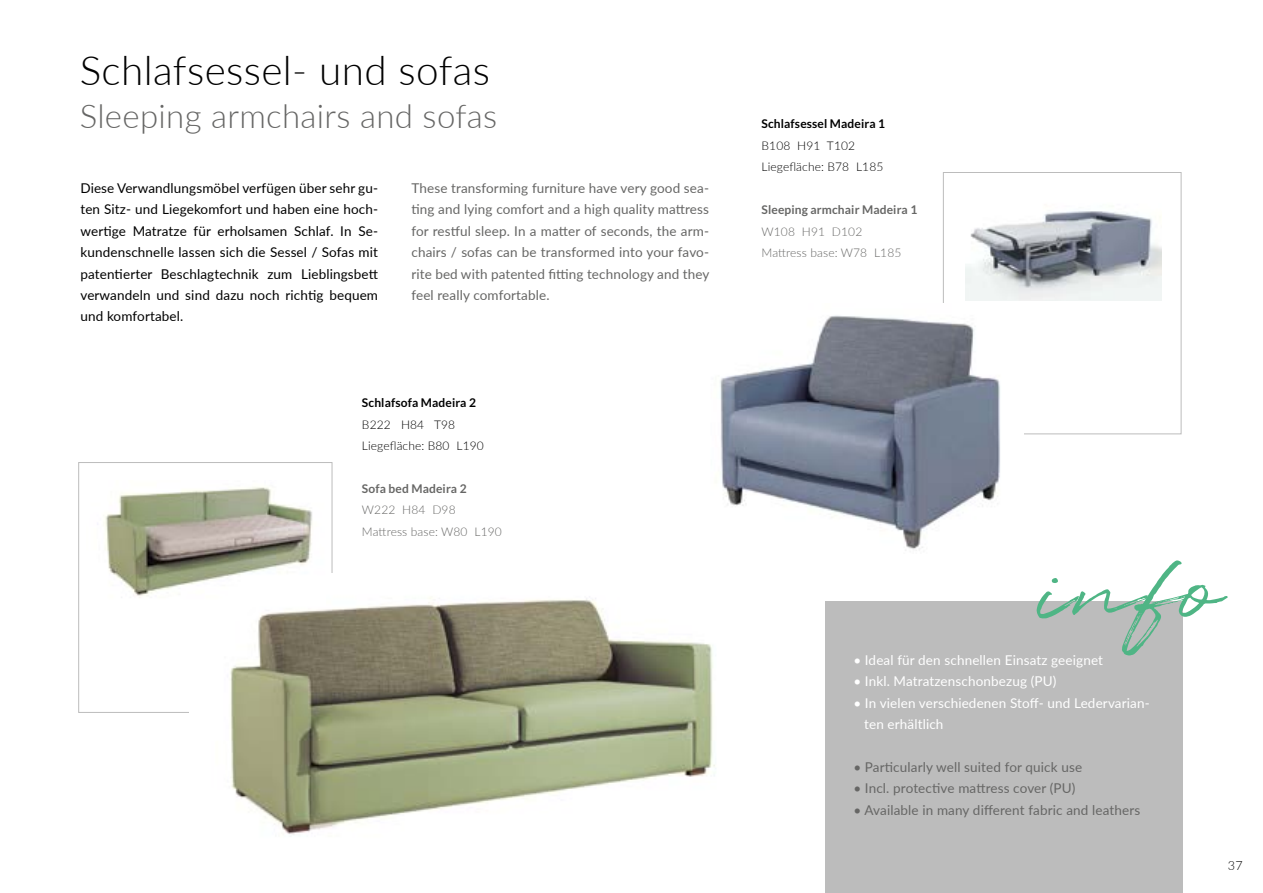
<style>
.page{position:relative;width:1263px;height:893px;background:#fff}
.page>*{position:absolute;margin:0;border:0;box-sizing:border-box;transform-origin:0 0}
.t1{font:96px "Quentin";color:#4fb585}
.t2{font:300 40.5px "Lato";letter-spacing:.01em;color:#000}
.t3{font:300 33px "Lato";letter-spacing:.01em;color:#666665}
.t4{font:13.5px/21.5px "Lato";letter-spacing:.01em;color:#666665;text-align:justify}
.t5{font:13.5px/21.5px "Lato";letter-spacing:.01em;color:#000;text-align:justify}
.t6{font:13.5px/21.5px "Lato";letter-spacing:.01em;color:#fff}
.t7{font:300 12.6px "Lato";color:#000}
.t8{font:300 12px/21.5px "Lato";letter-spacing:.01em;color:#666665}
.t9{font:300 12px/21.5px "Lato";letter-spacing:.01em;color:#000}
.t10{font:700 12px "Lato";letter-spacing:.01em;color:#666665}
.t11{font:700 12px "Lato";letter-spacing:.01em;color:#000}
</style>
<div class="page">
<img style="left:965px;top:211px;width:197px;height:90px">
<div style="left:78px;top:462px;width:254px;height:251px;border:1px solid #bcbcbc"></div>
<div style="left:943px;top:172px;width:238px;height:262px;border:1px solid #bcbcbc"></div>
<img style="left:720px;top:304px;width:303px;height:247px">
<div style="left:825px;top:601px;width:357px;height:292px;background:#bcbcbc"></div>
<img style="left:190px;top:574px;width:525px;height:261px">
<img style="left:104px;top:487px;width:221px;height:118px">
<h2 class="t2" style="left:80px;top:43px;width:412px">Schlafsessel- und sofas</h2>
<h3 class="t3" style="left:80px;top:94px;width:419px">Sleeping armchairs and sofas</h3>
<p class="t5" style="left:80px;top:176px;width:299px">Diese Verwandlungsmöbel verfügen über sehr gu&shy;ten Sitz- und Liegekomfort und haben eine hoch&shy;wertige Matratze für erholsamen Schlaf. In Se&shy;kundenschnelle lassen sich die Sessel / Sofas mit patentierter Beschlagtechnik zum Lieblingsbett verwandeln und sind dazu noch richtig bequem und komfortabel.</p>
<p class="t4" style="left:411px;top:176px;width:299px">These transforming furniture have very good sea&shy;ting and lying comfort and a high quality mattress for restful sleep. In a matter of seconds, the arm&shy;chairs / sofas can be transformed into your favo&shy;rite bed with patented fitting technology and they feel really comfortable.</p>
<p class="t11" style="left:362px;top:396px;width:116px">Schlafsofa Madeira 2</p>
<p class="t9" style="left:362px;top:413px;width:123px">B222 H84 T98<br>Liegefläche: B80 L190</p>
<p class="t10" style="left:362px;top:482px;width:106px">Sofa bed Madeira 2</p>
<p class="t8" style="left:362px;top:499px;width:141px">W222 H84 D98<br>Mattress base: W80 L190</p>
<p class="t11" style="left:761px;top:117px;width:125px">Schlafsessel Madeira 1</p>
<p class="t9" style="left:761px;top:134px;width:123px">B108 H91 T102<br>Liegefläche: B78 L185</p>
<p class="t10" style="left:761px;top:203px;width:157px">Sleeping armchair Madeira 1</p>
<p class="t8" style="left:761px;top:220px;width:141px">W108 H91 D102<br>Mattress base: W78 L185</p>
<h1 class="t1" style="left:1041px;top:526px;width:184px">info</h1>
<p class="t6" style="left:853px;top:648px;width:251px">• Ideal für den schnellen Einsatz geeignet</p>
<p class="t6" style="left:853px;top:670px;width:205px">• Inkl. Matratzenschonbezug (PU)</p>
<p class="t6" style="left:864px;top:691px;width:287px;text-indent:-11px">• In vielen verschiedenen Stoff- und Ledervarian&shy;ten erhältlich</p>
<p class="t4" style="left:853px;top:756px;width:230px">• Particularly well suited for quick use</p>
<p class="t4" style="left:853px;top:777px;width:224px">• Incl. protective mattress cover (PU)</p>
<p class="t4" style="left:853px;top:799px;width:288px">• Available in many different fabric and leathers</p>
<p class="t7" style="left:1228px;top:856px;width:16px">37</p>
</div>
